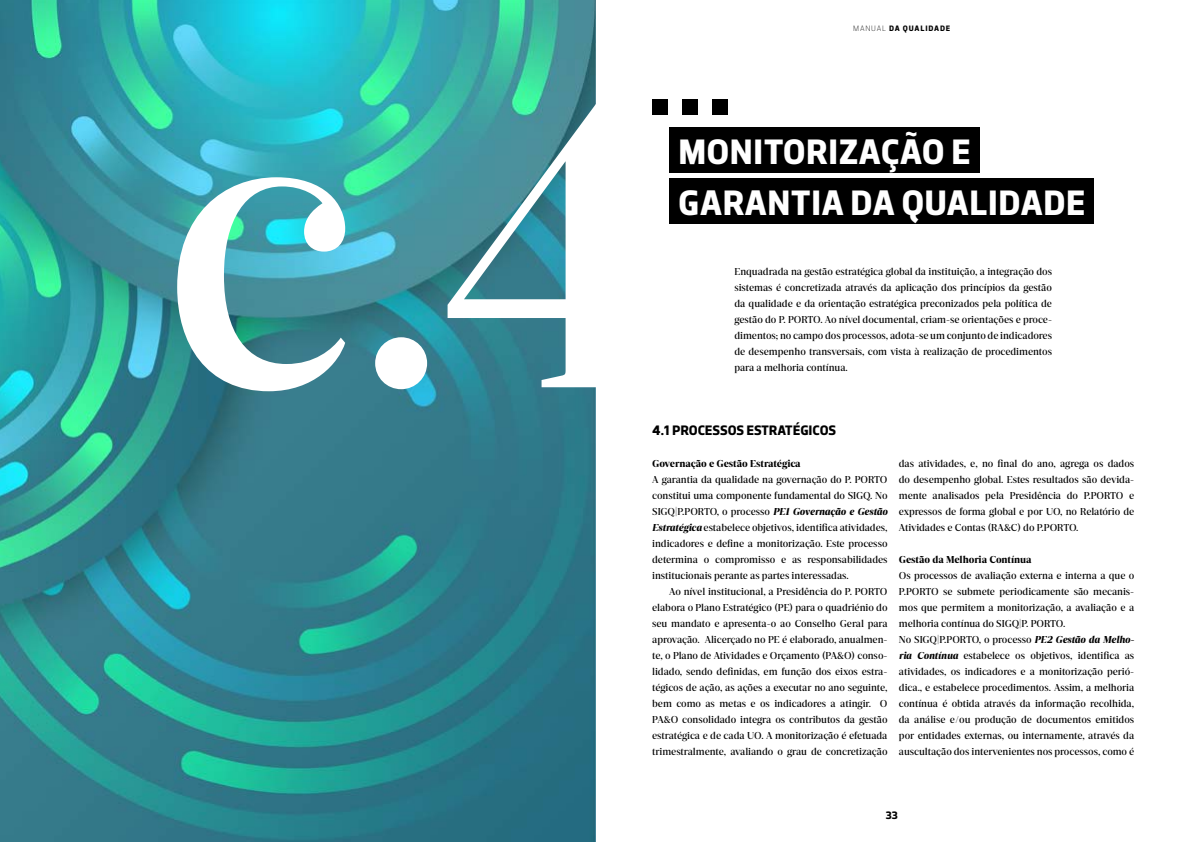
<style>
.page{position:relative;width:1191px;height:842px;background:#fff}
.page>*{position:absolute;margin:0;border:0;box-sizing:border-box;transform-origin:0 0}
.t1{font:400px "Porto Serif";color:#fff}
.t2{font:700 36px/51px "Porto Sans";color:#fff}
.t3{font:700 14px "Porto Sans";letter-spacing:-.01em;color:#000}
.t4{font:700 11px "Porto Sans";color:#000}
.t5{font:10px/16px "Porto Serif";letter-spacing:-.005em;color:#000;text-align:justify}
.t6{font:700 10px "Porto Serif";letter-spacing:-.005em;color:#000}
.t7{font:700 8px "Porto Sans";letter-spacing:.1em;color:#000}
.s1{font-weight:300}
.s2{font-weight:700;font-style:italic}
</style>
<div class="page">
<div style="left:652px;top:99px;width:15px;height:16px;background:#000"></div>
<div style="left:682px;top:99px;width:15px;height:16px;background:#000"></div>
<div style="left:712px;top:99px;width:16px;height:16px;background:#000"></div>
<div style="left:669px;top:127px;width:310px;height:46px;background:#000"></div>
<div style="left:669px;top:178px;width:425px;height:46px;background:#000"></div>
<img style="left:0;top:0;width:595px;height:842px">
<h1 class="t1" style="left:160px;top:19px;width:501px">c.4</h1>
<p class="t7" style="left:853px;top:23px;width:99px"><span class="s1">MANUAL</span> DA QUALIDADE</p>
<h2 class="t2" style="left:678px;top:126px;width:409px">MONITORIZAÇÃO E<br>GARANTIA DA QUALIDADE</h2>
<p class="t5" style="left:734px;top:264px;width:319px">Enquadrada na gestão estratégica global da instituição, a integração dos sistemas é concretizada através da aplicação dos princípios da gestão da qualidade e da orientação estratégica preconizados pela política de gestão do P. PORTO. Ao nível documental, criam-se orientações e proce&shy;dimentos; no campo dos processos, adota-se um conjunto de indicadores de desempenho transversais, com vista à realização de procedimentos para a melhoria contínua.</p>
<h3 class="t3" style="left:652px;top:422px;width:185px">4.1 PROCESSOS ESTRATÉGICOS</h3>
<p class="t6" style="left:652px;top:458px;width:150px">Governação e Gestão Estratégica</p>
<p class="t5" style="left:652px;top:472px;width:237px">A garantia da qualidade na governação do P. PORTO constitui uma componente fundamental do SIGQ. No SIGQ|P.PORTO, o processo <span class="s2">PE1 Governação e Gestão Estratégica</span> estabelece objetivos, identifica atividades, indicadores e define a monitorização. Este processo determina o compromisso e as responsabilidades institucionais perante as partes interessadas.</p>
<p class="t5" style="left:652px;top:584px;width:237px;text-indent:17px">Ao nível institucional, a Presidência do P. PORTO elabora o Plano Estratégico (PE) para o quadriénio do seu mandato e apresenta-o ao Conselho Geral para aprovação. Alicerçado no PE é elaborado, anualmen&shy;te, o Plano de Atividades e Orçamento (PA&amp;O) conso&shy;lidado, sendo definidas, em função dos eixos estra&shy;tégicos de ação, as ações a executar no ano seguinte, bem como as metas e os indicadores a atingir. O PA&amp;O consolidado integra os contributos da gestão estratégica e de cada UO. A monitorização é efetuada trimestralmente, avaliando o grau de concretização</p>
<p class="t5" style="left:899px;top:456px;width:237px">das atividades, e, no final do ano, agrega os dados do desempenho global. Estes resultados são devida&shy;mente analisados pela Presidência do P.PORTO e expressos de forma global e por UO, no Relatório de Atividades e Contas (RA&amp;C) do P.PORTO.</p>
<p class="t6" style="left:899px;top:554px;width:134px">Gestão da Melhoria Contínua</p>
<p class="t5" style="left:899px;top:568px;width:237px;text-align:left">Os processos de avaliação externa e interna a que o P.PORTO se submete periodicamente são mecanis&shy;mos que permitem a monitorização, a avaliação e a melhoria contínua do SIGQ|P. PORTO.<br>No SIGQ|P.PORTO, o processo <span class="s2">PE2 Gestão da Melho&shy;ria Contínua</span> estabelece os objetivos, identifica as atividades, os indicadores e a monitorização perió&shy;dica., e estabelece procedimentos. Assim, a melhoria contínua é obtida através da informação recolhida, da análise e/ou produção de documentos emitidos por entidades externas, ou internamente, através da auscultação dos intervenientes nos processos, como é</p>
<p class="t4" style="left:885px;top:809px;width:14px">33</p>
</div>
